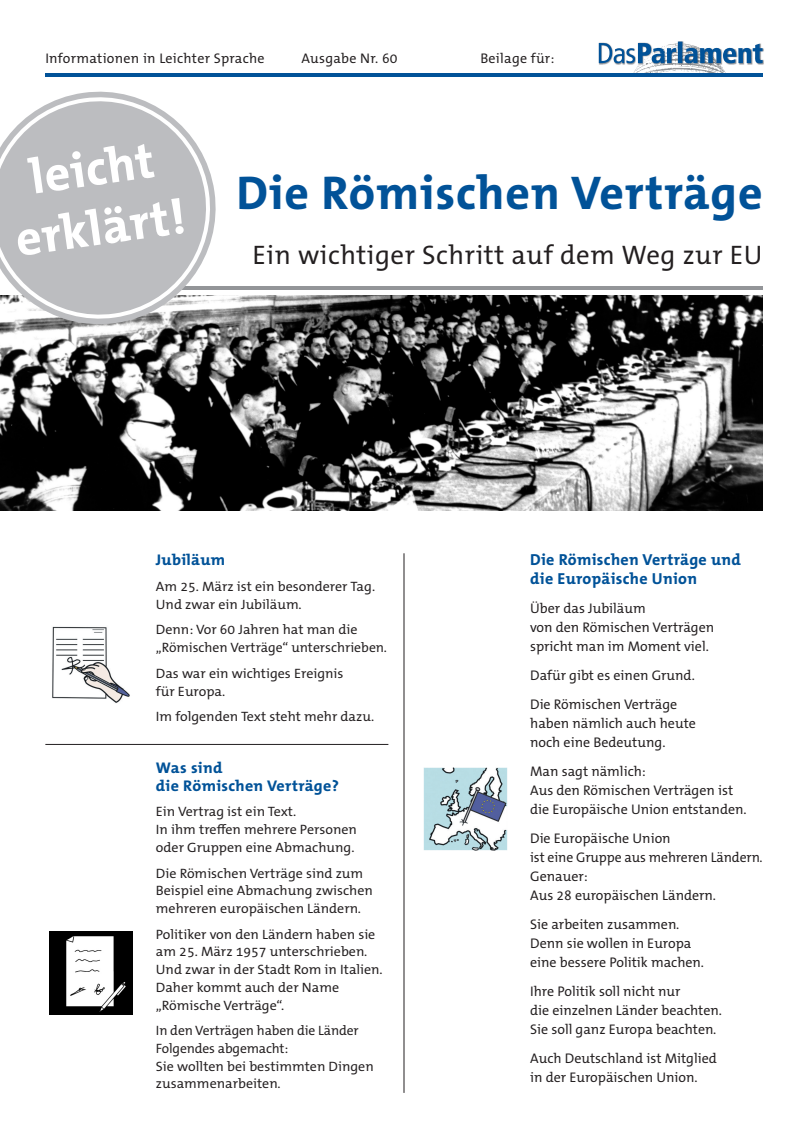
<style>
.page{position:relative;width:808px;height:1134px;background:#fff}
.page>*{position:absolute;margin:0;border:0;box-sizing:border-box;transform-origin:0 0}
.t1{font:700 49.7px/59.6px "The Mix Office";color:#fff;text-align:center}
.t2{font:700 47.7px "The Mix Office";letter-spacing:.02em;color:#015298}
.t3{font:26.9px "The Mix Office";letter-spacing:.02em;color:#231f20}
.t4{font:700 16px/19px "The Mix Office";letter-spacing:.02em;color:#015298}
.t5{font:700 15.5px/17.7px "The Mix Office";letter-spacing:.02em;color:#015298}
.t6{font:14px/19px "The Mix Office";color:#231f20}
.t7{font:14px "The Mix Office";letter-spacing:.02em;color:#231f20}
.t8{font:13.6px/17.7px "The Mix Office";color:#231f20}
</style>
<div class="page">
<svg style="left:599px;top:42px;width:164px;height:32px"></svg>
<hr style="left:45px;top:74px;width:718px;height:3px;background:#015298">
<hr style="left:45px;top:287px;width:718px;height:3px;background:#939598">
<hr style="left:404px;top:553px;width:1px;height:540px;background:#231f20">
<img style="left:0;top:296px;width:763px;height:214px">
<img style="left:52px;top:626px;width:78px;height:77px">
<img style="left:50px;top:932px;width:83px;height:83px">
<img style="left:424px;top:767px;width:83px;height:83px">
<hr style="left:45px;top:744px;width:343px;height:1px;background:#231f20">
<svg style="left:0;top:91px;width:223px;height:241px"></svg>
<svg style="left:0;top:92px;width:215px;height:232px"></svg>
<p class="t7" style="left:45px;top:49px;width:221px">Informationen in Leichter Sprache</p>
<p class="t7" style="left:301px;top:49px;width:98px">Ausgabe Nr. 60</p>
<p class="t7" style="left:480px;top:49px;width:76px">Beilage für:</p>
<h1 class="t1" style="left:3px;top:151px;width:173px;rotate:-8deg">leicht erklärt!</h1>
<h2 class="t2" style="left:236px;top:162px;width:528px">Die Römischen Verträge</h2>
<h3 class="t3" style="left:253px;top:238px;width:512px">Ein wichtiger Schritt auf dem Weg zur EU</h3>
<p class="t5" style="left:156px;top:551px;width:71px">Jubiläum</p>
<p class="t8" style="left:156px;top:578px;width:221px">Am 25. März ist ein besonderer Tag.<br>Und zwar ein Jubiläum.</p>
<p class="t8" style="left:156px;top:621px;width:233px">Denn: Vor 60 Jahren hat man die „Römischen Verträge“ unterschrieben.</p>
<p class="t8" style="left:156px;top:664px;width:189px">Das war ein wichtiges Ereignis für Europa.</p>
<p class="t8" style="left:156px;top:708px;width:220px">Im folgenden Text steht mehr dazu.</p>
<p class="t5" style="left:156px;top:759px;width:184px">Was sind<br>die Römischen Verträge?</p>
<p class="t8" style="left:156px;top:803px;width:203px">Ein Vertrag ist ein Text.<br>In ihm treffen mehrere Personen oder Gruppen eine Abmachung.</p>
<p class="t8" style="left:156px;top:864px;width:218px">Die Römischen Verträge sind zum<br>Beispiel eine Abmachung zwischen mehreren europäischen Ländern.</p>
<p class="t8" style="left:156px;top:925px;width:228px">Politiker von den Ländern haben sie am 25. März 1957 unterschrieben.<br>Und zwar in der Stadt Rom in Italien.<br>Daher kommt auch der Name „Römische Verträge“.</p>
<p class="t8" style="left:156px;top:1022px;width:219px">In den Verträgen haben die Länder<br>Folgendes abgemacht:<br>Sie wollten bei bestimmten Dingen zusammenarbeiten.</p>
<p class="t4" style="left:530px;top:550px;width:212px">Die Römischen Verträge und die Europäische Union</p>
<p class="t6" style="left:530px;top:599px;width:186px">Über das Jubiläum<br>von den Römischen Verträgen spricht man im Moment viel.</p>
<p class="t6" style="left:530px;top:661px;width:166px;line-height:28.9px">Dafür gibt es einen Grund.<br>Die Römischen Verträge</p>
<p class="t6" style="left:530px;top:714px;width:167px">haben nämlich auch heute noch eine Bedeutung.</p>
<p class="t6" style="left:530px;top:762px;width:218px">Man sagt nämlich:<br>Aus den Römischen Verträgen ist die Europäische Union entstanden.</p>
<p class="t6" style="left:530px;top:829px;width:234px">Die Europäische Union<br>ist eine Gruppe aus mehreren Ländern.<br>Genauer:<br>Aus 28 europäischen Ländern.</p>
<p class="t6" style="left:530px;top:914px;width:175px">Sie arbeiten zusammen.<br>Denn sie wollen in Europa eine bessere Politik machen.</p>
<p class="t6" style="left:530px;top:981px;width:193px">Ihre Politik soll nicht nur<br>die einzelnen Länder beachten.<br>Sie soll ganz Europa beachten.</p>
<p class="t6" style="left:530px;top:1048px;width:188px">Auch Deutschland ist Mitglied in der Europäischen Union.</p>
</div>
